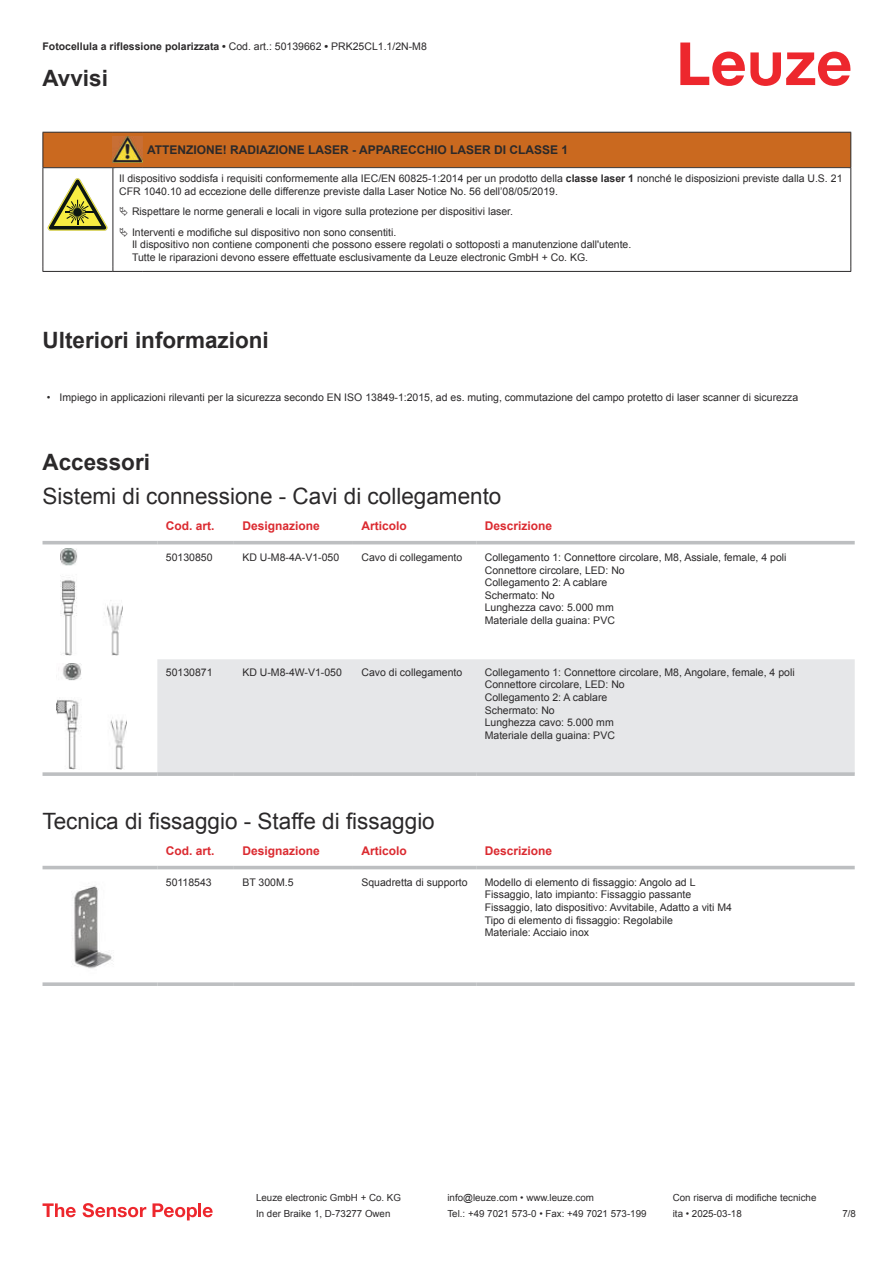
<style>
.page{position:relative;width:893px;height:1263px;background:#fff}
.page>*{position:absolute;margin:0;border:0;box-sizing:border-box;transform-origin:0 0}
.t1{font:22.5px "Arial";color:#2b292a}
.t2{font:700 22.5px "Arial";color:#2b292a}
.t3{font:700 12px "Arial";color:#db2a30}
.t4{font:700 12px "Arial";color:#2b292a}
.t5{font:10.5px/12.6px "Arial";color:#2b292a}
.t6{font:700 10.5px "Arial";color:#2b292a}
.t7{font:9.75px "Arial";color:#2b292a}
.s1{font-weight:400}
.s2{font-weight:700}
</style>
<div class="page">
<svg style="left:680px;top:43px;width:170px;height:43px"></svg>
<svg style="left:43px;top:544px;width:812px;height:183px"></svg>
<div style="left:157px;top:659px;width:698px;height:113px;background:#e6e7e9"></div>
<hr style="left:43px;top:541px;width:114px;height:3px;background:#bdbfc1">
<hr style="left:157px;top:541px;width:77px;height:3px;background:#bdbfc1">
<hr style="left:234px;top:541px;width:119px;height:3px;background:#bdbfc1">
<hr style="left:353px;top:541px;width:123px;height:3px;background:#bdbfc1">
<hr style="left:476px;top:541px;width:379px;height:3px;background:#bdbfc1">
<svg style="left:43px;top:772px;width:114px;height:4px"></svg>
<hr style="left:157px;top:772px;width:77px;height:4px;background:#bdbfc1">
<hr style="left:234px;top:772px;width:119px;height:4px;background:#bdbfc1">
<hr style="left:353px;top:772px;width:123px;height:4px;background:#bdbfc1">
<hr style="left:476px;top:772px;width:379px;height:4px;background:#bdbfc1">
<img style="left:60px;top:549px;width:63px;height:106px">
<img style="left:56px;top:663px;width:70px;height:107px">
<svg style="left:43px;top:865px;width:812px;height:5px;fill:#efeff0"></svg>
<hr style="left:43px;top:866px;width:114px;height:3px;background:#bdbfc1">
<hr style="left:157px;top:866px;width:77px;height:3px;background:#bdbfc1">
<hr style="left:234px;top:866px;width:119px;height:3px;background:#bdbfc1">
<hr style="left:353px;top:866px;width:123px;height:3px;background:#bdbfc1">
<hr style="left:476px;top:866px;width:379px;height:3px;background:#bdbfc1">
<svg style="left:43px;top:982px;width:114px;height:4px"></svg>
<svg style="left:157px;top:982px;width:77px;height:4px"></svg>
<svg style="left:234px;top:982px;width:119px;height:4px"></svg>
<svg style="left:353px;top:982px;width:123px;height:4px"></svg>
<svg style="left:476px;top:982px;width:379px;height:4px;background:#c3c5c7"></svg>
<img style="left:72px;top:885px;width:41px;height:84px">
<svg style="left:43px;top:1203px;width:33px;height:14px"></svg>
<svg style="left:83px;top:1203px;width:63px;height:14px"></svg>
<svg style="left:153px;top:1203px;width:44px;height:17px"></svg>
<hr style="left:198px;top:1203px;width:3px;height:14px;background:#ed272d">
<svg style="left:203px;top:1207px;width:10px;height:10px"></svg>
<div style="left:44px;top:133px;width:806px;height:34px;background:#ca691f"></div>
<svg style="left:44px;top:168px;width:806px;height:103px"></svg>
<hr style="left:43px;top:132px;width:70px;height:1px;background:#2b292a">
<hr style="left:43px;top:133px;width:1px;height:34px;background:#2b292a">
<hr style="left:43px;top:167px;width:70px;height:1px;background:#2b292a">
<hr style="left:113px;top:132px;width:30px;height:1px;background:#2b292a">
<hr style="left:113px;top:167px;width:30px;height:1px;background:#2b292a">
<hr style="left:143px;top:132px;width:708px;height:1px;background:#2b292a">
<hr style="left:850px;top:133px;width:1px;height:34px;background:#2b292a">
<hr style="left:143px;top:167px;width:708px;height:1px;background:#2b292a">
<hr style="left:43px;top:168px;width:1px;height:99px;background:#2b292a">
<hr style="left:113px;top:168px;width:1px;height:99px;background:#2b292a">
<hr style="left:850px;top:168px;width:1px;height:99px;background:#2b292a">
<hr style="left:43px;top:271px;width:70px;height:1px;background:#2b292a">
<hr style="left:113px;top:271px;width:30px;height:1px;background:#2b292a">
<hr style="left:143px;top:271px;width:708px;height:1px;background:#2b292a">
<img style="left:113px;top:136px;width:30px;height:27px">
<svg style="left:47px;top:178px;width:60px;height:53px"></svg>
<svg style="left:115px;top:169px;width:734px;height:98px"></svg>
<svg style="left:120px;top:207px;width:8px;height:9px"></svg>
<svg style="left:120px;top:227px;width:8px;height:10px"></svg>
<p class="t6" style="left:43px;top:43px;width:386px">Fotocellula a riflessione polarizzata • <span class="s1">Cod. art.: 50139662</span> • <span class="s1">PRK25CL1.1/2N-M8</span></p>
<h1 class="t2" style="left:43px;top:70px;width:67px">Avvisi</h1>
<p class="t4" style="left:147px;top:145px;width:423px">ATTENZIONE! RADIAZIONE LASER - APPARECCHIO LASER DI CLASSE 1</p>
<p class="t5" style="left:119px;top:173px;width:725px">Il dispositivo soddisfa i requisiti conformemente alla IEC/EN 60825-1:2014 per un prodotto della <span class="s2">classe laser 1</span> nonché le disposizioni previste dalla U.S. 21<br>CFR 1040.10 ad eccezione delle differenze previste dalla Laser Notice No. 56 dell’08/05/2019.</p>
<p class="t5" style="left:132px;top:202px;width:383px;line-height:20.2px">Rispettare le norme generali e locali in vigore sulla protezione per dispositivi laser.<br>Interventi e modifiche sul dispositivo non sono consentiti.</p>
<p class="t5" style="left:132px;top:239px;width:501px">Il dispositivo non contiene componenti che possono essere regolati o sottoposti a manutenzione dall'utente.<br>Tutte le riparazioni devono essere effettuate esclusivamente da Leuze electronic GmbH + Co. KG.</p>
<h1 class="t2" style="left:43px;top:332px;width:228px">Ulteriori informazioni</h1>
<p class="t5" style="left:47px;top:392px;width:753px">• Impiego in applicazioni rilevanti per la sicurezza secondo EN ISO 13849-1:2015, ad es. muting, commutazione del campo protetto di laser scanner di sicurezza</p>
<h1 class="t2" style="left:43px;top:454px;width:109px">Accessori</h1>
<h1 class="t1" style="left:43px;top:487px;width:460px">Sistemi di connessione - Cavi di collegamento</h1>
<p class="t3" style="left:166px;top:521px;width:50px">Cod. art.</p>
<p class="t3" style="left:242px;top:521px;width:79px">Designazione</p>
<p class="t3" style="left:361px;top:521px;width:47px">Articolo</p>
<p class="t3" style="left:485px;top:521px;width:69px">Descrizione</p>
<p class="t5" style="left:166px;top:552px;width:48px">50130850</p>
<p class="t5" style="left:242px;top:552px;width:98px">KD U-M8-4A-V1-050</p>
<p class="t5" style="left:361px;top:552px;width:102px">Cavo di collegamento</p>
<p class="t5" style="left:485px;top:552px;width:303px">Collegamento 1: Connettore circolare, M8, Assiale, female, 4 poli<br>Connettore circolare, LED: No<br>Collegamento 2: A cablare<br>Schermato: No<br>Lunghezza cavo: 5.000 mm<br>Materiale della guaina: PVC</p>
<p class="t5" style="left:166px;top:667px;width:48px">50130871</p>
<p class="t5" style="left:242px;top:667px;width:101px">KD U-M8-4W-V1-050</p>
<p class="t5" style="left:361px;top:667px;width:102px">Cavo di collegamento</p>
<p class="t5" style="left:485px;top:667px;width:311px">Collegamento 1: Connettore circolare, M8, Angolare, female, 4 poli<br>Connettore circolare, LED: No<br>Collegamento 2: A cablare<br>Schermato: No<br>Lunghezza cavo: 5.000 mm<br>Materiale della guaina: PVC</p>
<h1 class="t1" style="left:43px;top:812px;width:394px">Tecnica di fissaggio - Staffe di fissaggio</h1>
<p class="t3" style="left:166px;top:846px;width:50px">Cod. art.</p>
<p class="t3" style="left:242px;top:846px;width:79px">Designazione</p>
<p class="t3" style="left:361px;top:846px;width:47px">Articolo</p>
<p class="t3" style="left:485px;top:846px;width:69px">Descrizione</p>
<p class="t5" style="left:166px;top:877px;width:47px">50118543</p>
<p class="t5" style="left:242px;top:877px;width:53px">BT 300M.5</p>
<p class="t5" style="left:361px;top:877px;width:108px">Squadretta di supporto</p>
<p class="t5" style="left:485px;top:877px;width:249px">Modello di elemento di fissaggio: Angolo ad L Fissaggio, lato impianto: Fissaggio passante Fissaggio, lato dispositivo: Avvitabile, Adatto a viti M4<br>Tipo di elemento di fissaggio: Regolabile<br>Materiale: Acciaio inox</p>
<p class="t7" style="left:256px;top:1194px;width:146px">Leuze electronic GmbH + Co. KG</p>
<p class="t7" style="left:447px;top:1194px;width:148px">info@leuze.com • www.leuze.com</p>
<p class="t7" style="left:673px;top:1194px;width:145px">Con riserva di modifiche tecniche</p>
<p class="t7" style="left:256px;top:1210px;width:136px">In der Braike 1, D-73277 Owen</p>
<p class="t7" style="left:447px;top:1210px;width:201px">Tel.: +49 7021 573-0 • Fax: +49 7021 573-199</p>
<p class="t7" style="left:673px;top:1210px;width:70px">ita • 2025-03-18</p>
<p class="t7" style="left:842px;top:1210px;width:15px">7 /8</p>
</div>
